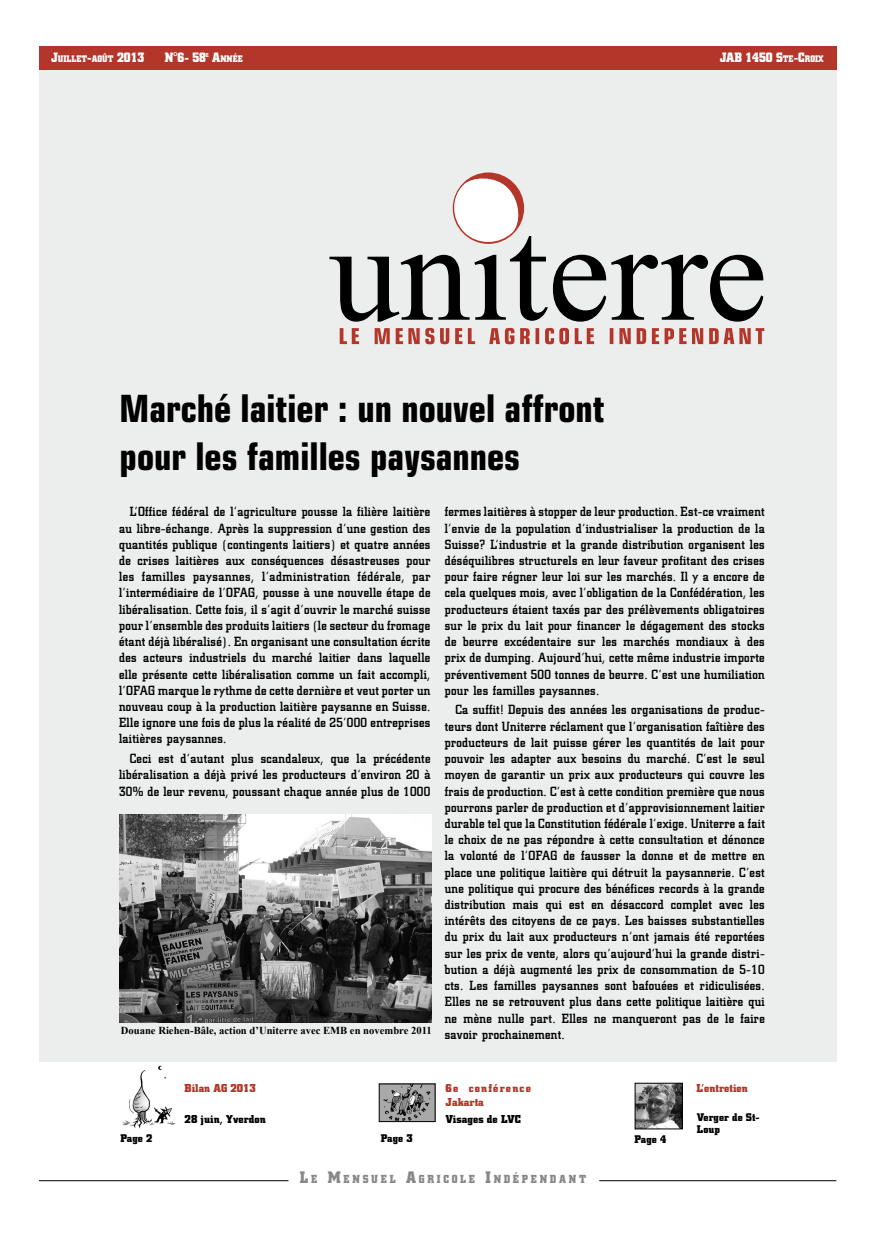
<style>
.page{position:relative;width:886px;height:1241px;background:#fff}
.page>*{position:absolute;margin:0;border:0;box-sizing:border-box;transform-origin:0 0}
.t1{font:700 condensed 37.5px/48.5px "Square 721 BT";color:#000}
.t2{font:700 13.75px "Square Slabserif 711 BT";color:#fff;scale:.9 1}
.t3{font:500 13.5px/16.2px "Square Slabserif 711 BT";letter-spacing:.025em;color:#000;text-align:justify}
.t4{font:700 11.75px "Square Slabserif 711 BT";letter-spacing:.255em;color:#87888a;scale:.9 1}
.t5{font:700 11.62px "Square Slabserif 711 BT";color:#000}
.t6{font:700 11.62px "Square Slabserif 711 BT";color:#b43529}
.t7{font:700 11.62px/13.8px "Square Slabserif 711 BT";letter-spacing:.1em;color:#b43529}
.t8{font:700 11.25px/11.2px "Square Slabserif 711 BT";color:#000}
.t9{font:700 10.62px "Times New Roman";color:#000}
.t10{font:700 9.62px "Square Slabserif 711 BT";color:#fff;scale:.9 1}
.t11{font:700 5.62px "Square Slabserif 711 BT";color:#fff;scale:.9 1}
.s1{font-size:13.75px}
.s2{font-size:9.62px}
.s3{font-size:16.88px}
</style>
<div class="page">
<hr style="left:39px;top:1180px;width:249px;height:1px;background:#000">
<hr style="left:599px;top:1180px;width:237px;height:1px;background:#000">
<div style="left:39px;top:46px;width:797px;height:1089px;background:#eceded"></div>
<div style="left:39px;top:46px;width:797px;height:24px;background:#b43529"></div>
<svg style="left:329px;top:175px;width:434px;height:146px"></svg>
<svg style="left:340px;top:328px;width:424px;height:16px"></svg>
<div style="left:39px;top:1061px;width:803px;height:109px;background:#fff"></div>
<img style="left:637px;top:1084px;width:44px;height:42px">
<div style="left:635px;top:1082px;width:48px;height:46px;border:1px solid #000"></div>
<img style="left:381px;top:1085px;width:52px;height:34px">
<img style="left:120px;top:814px;width:311px;height:208px">
<img style="left:122px;top:1065px;width:54px;height:64px">
<p class="t10" style="left:51px;top:53px;width:105px"><span class="s1">J</span>UILLET<span class="s1">-</span>AOÛT <span class="s1">2013</span></p>
<p class="t2" style="left:165px;top:49px;width:47px">N°6- 58</p>
<p class="t11" style="left:206px;top:52px;width:5px">E</p>
<p class="t10" style="left:212px;top:53px;width:35px"><span class="s1">A</span>NNÉE</p>
<p class="t2" style="left:720px;top:49px;width:117px">JAB 1450 S<span class="s2">TE</span>-C<span class="s2">ROIX</span></p>
<h1 class="t1" style="left:120px;top:383px;width:487px">Marché laitier : un nouvel affront pour les familles paysannes</h1>
<p class="t3" style="left:119px;top:503px;width:313px;text-indent:11px">L’Office fédéral de l’agriculture pousse la filière laitière au libre-échange. Après la suppression d’une gestion des quantités publique (contingents laitiers) et quatre années de crises laitières aux conséquences désastreuses pour les familles paysannes, l’administration fédérale, par l’intermédiaire de l’OFAG, pousse à une nouvelle étape de libéralisation. Cette fois, il s’agit d’ouvrir le marché suisse pour l’ensemble des produits laitiers (le secteur du fromage étant déjà libéralisé). En organisant une consultation écrite des acteurs industriels du marché laitier dans laquelle elle présente cette libéralisation comme un fait accompli, l’OFAG marque le rythme de cette dernière et veut porter un nouveau coup à la production laitière paysanne en Suisse.<br>Elle ignore une fois de plus la réalité de 25’000 entreprises laitières paysannes.</p>
<p class="t3" style="left:119px;top:750px;width:313px;text-indent:11px">Ceci est d’autant plus scandaleux, que la précédente libéralisation a déjà privé les producteurs d’environ 20 à 30% de leur revenu, poussant chaque année plus de 1000</p>
<p class="t3" style="left:445px;top:503px;width:321px">fermes laitières à stopper de leur production. Est-ce vraiment l’envie de la population d’industrialiser la production de la Suisse? L’industrie et la grande distribution organisent les déséquilibres structurels en leur faveur profitant des crises pour faire régner leur loi sur les marchés. Il y a encore de cela quelques mois, avec l’obligation de la Confédération, les producteurs étaient taxés par des prélèvements obligatoires sur le prix du lait pour financer le dégagement des stocks de beurre excédentaire sur les marchés mondiaux à des prix de dumping. Aujourd’hui, cette même industrie importe préventivement 500 tonnes de beurre. C’est une humiliation pour les familles paysannes.</p>
<p class="t3" style="left:445px;top:701px;width:322px;text-indent:11px">Ca suffit! Depuis des années les organisations de produc&shy;teurs dont Uniterre réclament que l’organisation faîtière des producteurs de lait puisse gérer les quantités de lait pour pouvoir les adapter aux besoins du marché. C’est le seul moyen de garantir un prix aux producteurs qui couvre les frais de production. C’est à cette condition première que nous pourrons parler de production et d’approvisionnement laitier durable tel que la Constitution fédérale l’exige. Uniterre a fait le choix de ne pas répondre à cette consultation et dénonce la volonté de l’OFAG de fausser la donne et de mettre en place une politique laitière qui détruit la paysannerie. C’est une politique qui procure des bénéfices records à la grande distribution mais qui est en désaccord complet avec les intérêts des citoyens de ce pays. Les baisses substantielles du prix du lait aux producteurs n’ont jamais été reportées sur les prix de vente, alors qu’aujourd’hui la grande distri&shy;bution a déjà augmenté les prix de consommation de 5-10 cts. Les familles paysannes sont bafouées et ridiculisées.<br>Elles ne se retrouvent plus dans cette politique laitière qui ne mène nulle part. Elles ne manqueront pas de le faire savoir prochainement.</p>
<p class="t9" style="left:121px;top:1022px;width:312px">Douane Riehen-Bâle, action d’Uniterre avec EMB en novembre 2011</p>
<p class="t8" style="left:120px;top:1131px;width:33px">Page 2</p>
<p class="t6" style="left:185px;top:1081px;width:73px">Bilan AG 2013</p>
<p class="t5" style="left:185px;top:1111px;width:83px">28 juin, Yverdon</p>
<p class="t7" style="left:446px;top:1081px;width:87px">6e conférence<br>Jakarta</p>
<p class="t8" style="left:381px;top:1132px;width:33px">Page 3</p>
<p class="t5" style="left:446px;top:1111px;width:77px">Visages de LVC</p>
<p class="t4" style="left:300px;top:1171px;width:319px"><span class="s3">L</span>E <span class="s3">M</span>ENSUEL <span class="s3">A</span>GRICOLE <span class="s3">I</span>NDÉPENDANT</p>
<p class="t8" style="left:634px;top:1132px;width:33px">Page 4</p>
<p class="t6" style="left:696px;top:1081px;width:53px">L’entretien</p>
<p class="t8" style="left:697px;top:1111px;width:64px">Verger de St-<br>Loup</p>
</div>
